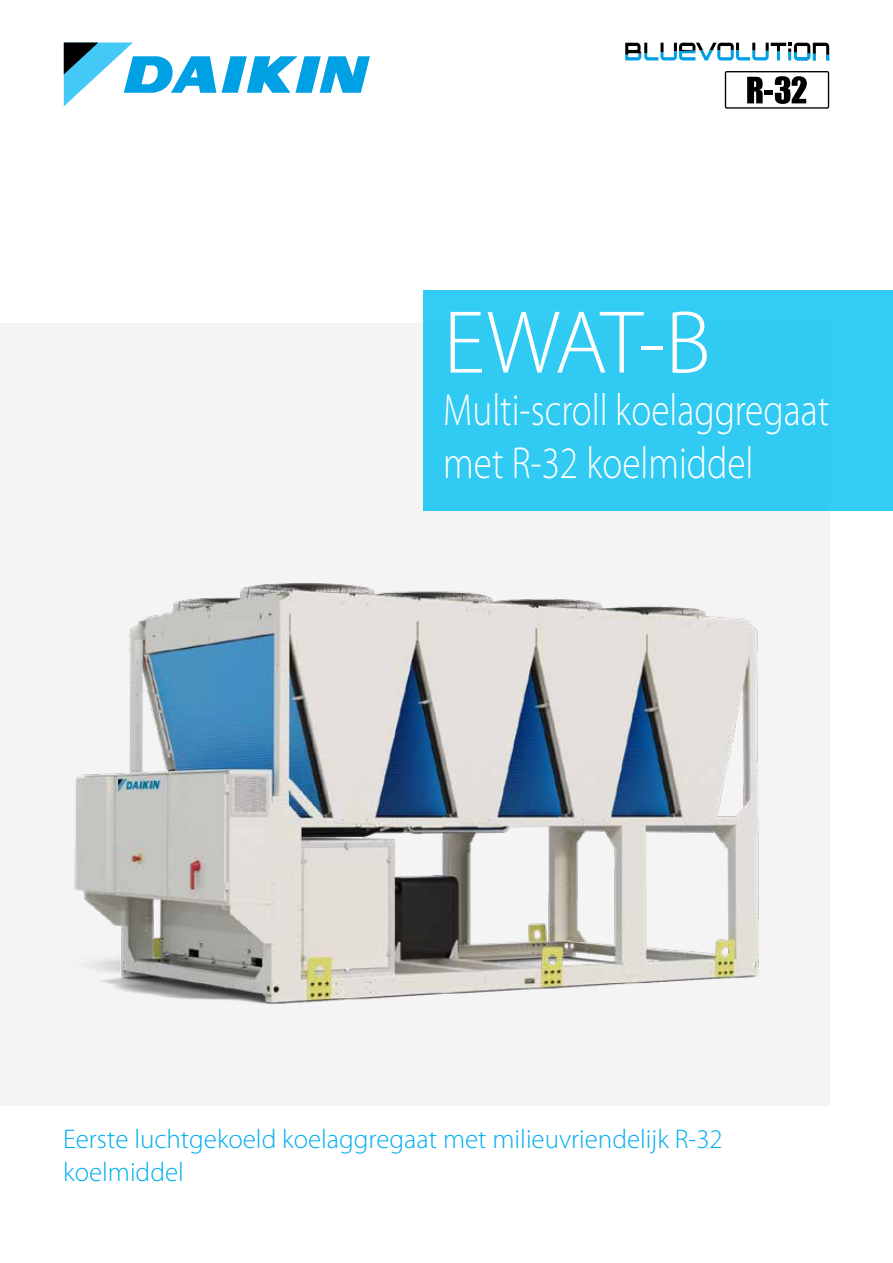
<style>
.page{position:relative;width:893px;height:1263px;background:#fff}
.page>*{position:absolute;margin:0;border:0;box-sizing:border-box;transform-origin:0 0}
.t1{font:300 90px "Myriad Pro";color:#fff}
.t2{font:300 45px/52.5px "Myriad Pro";color:#fff;scale:.83 1}
.t3{font:300 27px/33px "Myriad Pro";color:#00aeef}
.s1{font-size:21px;color:#fff}
</style>
<div class="page">
<div style="left:0;top:323px;width:829px;height:783px;background:#f4f4f4"></div>
<svg style="left:222px;top:56px;width:148px;height:37px"></svg>
<svg style="left:64px;top:43px;width:152px;height:63px"></svg>
<div style="left:423px;top:290px;width:470px;height:221px;background:#30caf3"></div>
<svg style="left:625px;top:43px;width:204px;height:17px"></svg>
<img style="left:74px;top:511px;width:756px;height:595px">
<div style="left:725px;top:71px;width:104px;height:38px;border:1px solid #000"></div>
<svg style="left:747px;top:76px;width:60px;height:28px"></svg>
<h1 class="t1" style="left:443px;top:293px;width:269px">EWAT-B</h1>
<h2 class="t2" style="left:443px;top:385px;width:466px">Multi-scroll koelaggregaat met R-32 koelmiddel</h2>
<p class="t3" style="left:63px;top:1123px;width:661px;text-indent:-9px"><span class="s1">›</span> Eerste luchtgekoeld koelaggregaat met milieuvriendelijk R-32 koelmiddel</p>
</div>
